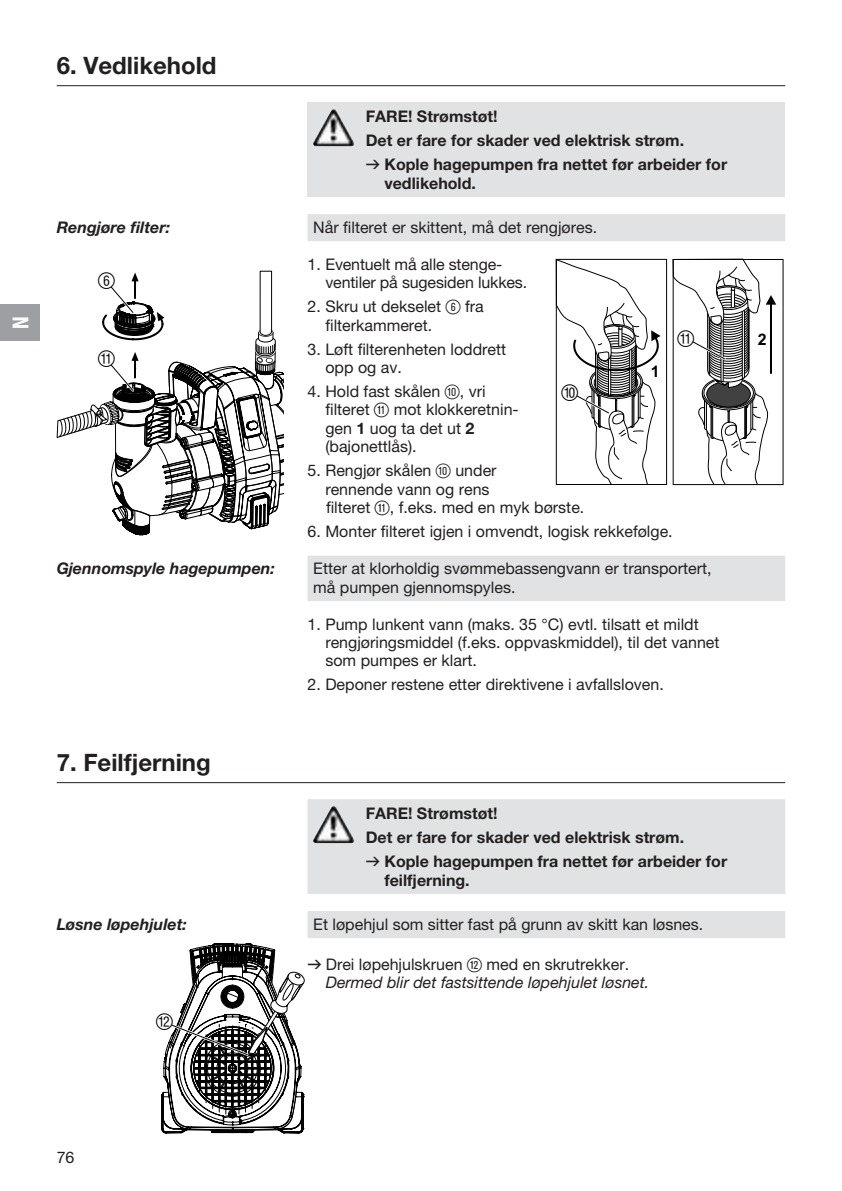
<style>
.page{position:relative;width:842px;height:1191px;background:#fff}
.page>*{position:absolute;margin:0;border:0;box-sizing:border-box;transform-origin:0 0}
.t1{font:700 24px "GARDENA Pro";color:#231f20}
.t2{font:22px "Ziffern";color:#000}
.t3{font:22px "GARDENA Pro Bo Cond";color:#fff}
.t4{font:16px/18.4px "GARDENA Pro";color:#231f20}
.t5{font:700 16px/24px "GARDENA Pro";color:#231f20}
.t6{font:italic 16px/18.4px "GARDENA Pro";color:#231f20}
.t7{font:italic 700 16px "GARDENA Pro";color:#231f20}
.t8{font:700 15.8px "Arial";color:#000}
.s1{font-family:"Formdruck";font-weight:400}
.s2{font-family:"Ziffernim Kreisund Quadrat BQ";font-size:20px}
.s3{font-weight:700}
.s4{font-family:"Formdruck";font-style:normal}
.s5{font-style:normal}
.s6{font-family:"Ziffernim Kreisund Quadrat BQ";font-style:normal;font-size:20px}
</style>
<div class="page">
<div style="left:308px;top:102px;width:477px;height:95px;background:#e1e2e4"></div>
<hr style="left:57px;top:85px;width:728px;height:1px;background:#231f20">
<img style="left:315px;top:109px;width:18px;height:31px">
<svg style="left:308px;top:214px;width:477px;height:387px"></svg>
<svg style="left:57px;top:270px;width:227px;height:265px"></svg>
<svg style="left:672px;top:258px;width:112px;height:227px"></svg>
<svg style="left:555px;top:259px;width:105px;height:227px"></svg>
<svg style="left:308px;top:799px;width:477px;height:139px;fill:#e1e2e4"></svg>
<hr style="left:57px;top:782px;width:728px;height:1px;background:#231f20">
<img style="left:315px;top:806px;width:18px;height:31px">
<svg style="left:161px;top:943px;width:144px;height:191px"></svg>
<div style="left:0;top:304px;width:40px;height:37px;background:#9d9fa2"></div>
<h2 class="t3" style="left:7px;top:329px;width:14px;rotate:-90deg">N</h2>
<h1 class="t1" style="left:57px;top:50px;width:161px">6. Vedlikehold</h1>
<p class="t5" style="left:366px;top:104px;width:363px">FARE! Strømstøt!<br>Det er fare for skader ved elektrisk strøm.<br><span class="s1">v</span> Kople hagepumpen fra nettet før arbeider for</p>
<p class="t5" style="left:384px;top:170px;width:93px">vedlikehold.</p>
<p class="t7" style="left:57px;top:217px;width:115px">Rengjøre filter:</p>
<p class="t4" style="left:313px;top:217px;width:285px">Når filteret er skittent, må det rengjøres.</p>
<h2 class="t2" style="left:98px;top:269px;width:19px">6</h2>
<h2 class="t2" style="left:98px;top:347px;width:19px">A</h2>
<p class="t4" style="left:325px;top:254px;width:203px;text-indent:-18px">1. Eventuelt må alle stenge&shy;ventiler på sugesiden lukkes.</p>
<p class="t4" style="left:325px;top:297px;width:160px;text-indent:-18px">2. Skru ut dekselet <span class="s2">6</span> fra filterkammeret.</p>
<p class="t4" style="left:325px;top:339px;width:182px;text-indent:-18px">3. Løft filterenheten loddrett opp og av.</p>
<p class="t4" style="left:325px;top:382px;width:195px;text-indent:-18px">4. Hold fast skålen <span class="s2">0</span>, vri filteret <span class="s2">q</span> mot klokkeretnin&shy;gen <span class="s3">1</span> uog ta det ut <span class="s3">2 </span>(bajonettlås).</p>
<p class="t4" style="left:325px;top:461px;width:260px;text-indent:-18px">5. Rengjør skålen <span class="s2">0</span> under<br>rennende vann og rens<br>filteret <span class="s2">q</span>, f.eks. med en myk børste.</p>
<p class="t4" style="left:308px;top:522px;width:367px">6. Monter filteret igjen i omvendt, logisk rekkefølge.</p>
<h2 class="t2" style="left:677px;top:326px;width:19px">A</h2>
<p class="t8" style="left:758px;top:331px;width:10px">2</p>
<p class="t8" style="left:651px;top:362px;width:10px">1</p>
<h2 class="t2" style="left:561px;top:380px;width:19px">0</h2>
<p class="t7" style="left:57px;top:558px;width:220px">Gjennomspyle hagepumpen:</p>
<p class="t4" style="left:313px;top:559px;width:400px">Etter at klorholdig svømmebassengvann er transportert, må pumpen gjennomspyles.</p>
<p class="t4" style="left:325px;top:614px;width:396px;text-indent:-18px">1. Pump lunkent vann (maks. 35 °C) evtl. tilsatt et mildt rengjøringsmiddel (f.eks. oppvaskmiddel), til det vannet som pumpes er klart.</p>
<p class="t4" style="left:308px;top:675px;width:358px">2. Deponer restene etter direktivene i avfallsloven.</p>
<h1 class="t1" style="left:57px;top:747px;width:156px">7. Feilfjerning</h1>
<p class="t7" style="left:57px;top:914px;width:132px">Løsne løpehjulet:</p>
<h2 class="t2" style="left:156px;top:1009px;width:19px">"</h2>
<p class="t5" style="left:366px;top:801px;width:363px">FARE! Strømstøt!<br>Det er fare for skader ved elektrisk strøm.<br><span class="s1">v</span> Kople hagepumpen fra nettet før arbeider for</p>
<p class="t5" style="left:384px;top:867px;width:87px">feilfjerning.</p>
<p class="t4" style="left:313px;top:914px;width:392px">Et løpehjul som sitter fast på grunn av skitt kan løsnes.</p>
<p class="t6" style="left:326px;top:954px;width:325px;text-indent:-18px"><span class="s4">v</span> <span class="s5">Drei løpehjulskruen</span> <span class="s6">w</span> <span class="s5">med en skrutrekker.<br></span>Dermed blir det fastsittende løpehjulet løsnet.</p>
<p class="t4" style="left:57px;top:1147px;width:19px">76</p>
</div>
